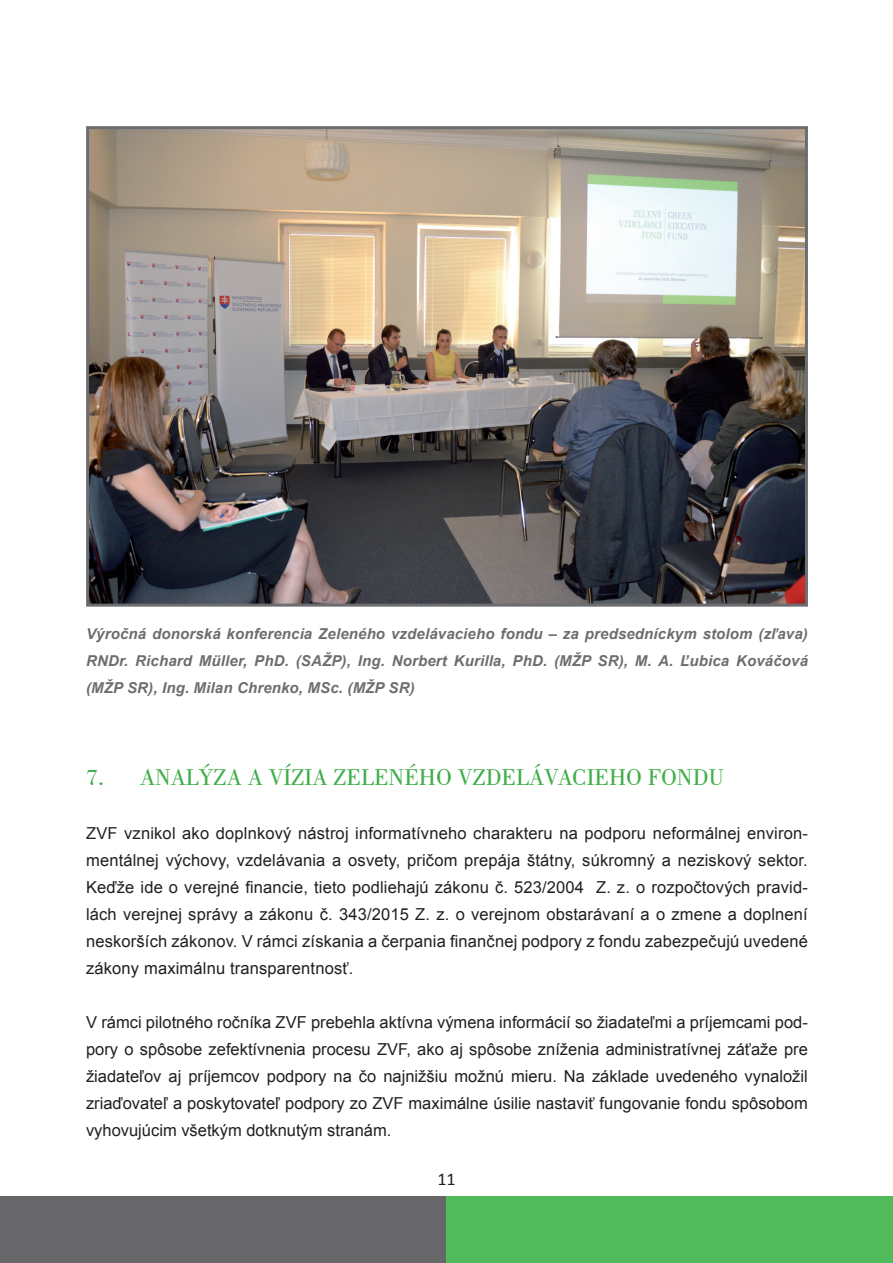
<style>
.page{position:relative;width:893px;height:1263px;background:#fff}
.page>*{position:absolute;margin:0;border:0;box-sizing:border-box;transform-origin:0 0}
.t1{font:24px "Bodoni BT";color:#40ae49}
.t2{font:18px "Calibri";color:#231f20}
.t3{font:16.5px/27px "Arial";letter-spacing:.005em;color:#231f20;text-align:justify}
.t4{font:italic 700 15px/27px "Arial";letter-spacing:.01em;color:#6c6d70;text-align:justify}
</style>
<div class="page">
<img style="left:90px;top:130px;width:714px;height:473px">
<div style="left:86px;top:126px;width:722px;height:481px;border:3px solid #6c6d70"></div>
<div style="left:0;top:1196px;width:447px;height:67px;background:#67676a"></div>
<div style="left:446px;top:1196px;width:447px;height:67px;background:#51ba5b"></div>
<p class="t4" style="left:86px;top:620px;width:723px">Výročná donorská konferencia Zeleného vzdelávacieho fondu – za predsedníckym stolom (zľava)<br>RNDr. Richard Müller, PhD. (SAŽP), Ing. Norbert Kurilla, PhD. (MŽP SR), M. A. Ľubica Kováčová (MŽP SR), Ing. Milan Chrenko, MSc. (MŽP SR)</p>
<h1 class="t1" style="left:86px;top:762px;width:640px">7. ANALÝZA A VÍZIA ZELENÉHO VZDELÁVACIEHO FONDU</h1>
<p class="t3" style="left:86px;top:819px;width:723px">ZVF vznikol ako doplnkový nástroj informatívneho charakteru na podporu neformálnej environ&shy;mentálnej výchovy, vzdelávania a osvety, pričom prepája štátny, súkromný a neziskový sektor.<br>Keďže ide o verejné financie, tieto podliehajú zákonu č. 523/2004 Z. z. o rozpočtových pravid&shy;lách verejnej správy a zákonu č. 343/2015 Z. z. o verejnom obstarávaní a o zmene a doplnení neskorších zákonov. V rámci získania a čerpania finančnej podpory z fondu zabezpečujú uvedené zákony maximálnu transparentnosť.</p>
<p class="t3" style="left:86px;top:1008px;width:723px">V rámci pilotného ročníka ZVF prebehla aktívna výmena informácií so žiadateľmi a príjemcami pod&shy;pory o spôsobe zefektívnenia procesu ZVF, ako aj spôsobe zníženia administratívnej záťaže pre žiadateľov aj príjemcov podpory na čo najnižšiu možnú mieru. Na základe uvedeného vynaložil zriaďovateľ a poskytovateľ podpory zo ZVF maximálne úsilie nastaviť fungovanie fondu spôsobom vyhovujúcim všetkým dotknutým stranám.</p>
<p class="t2" style="left:437px;top:1167px;width:20px">11</p>
</div>
